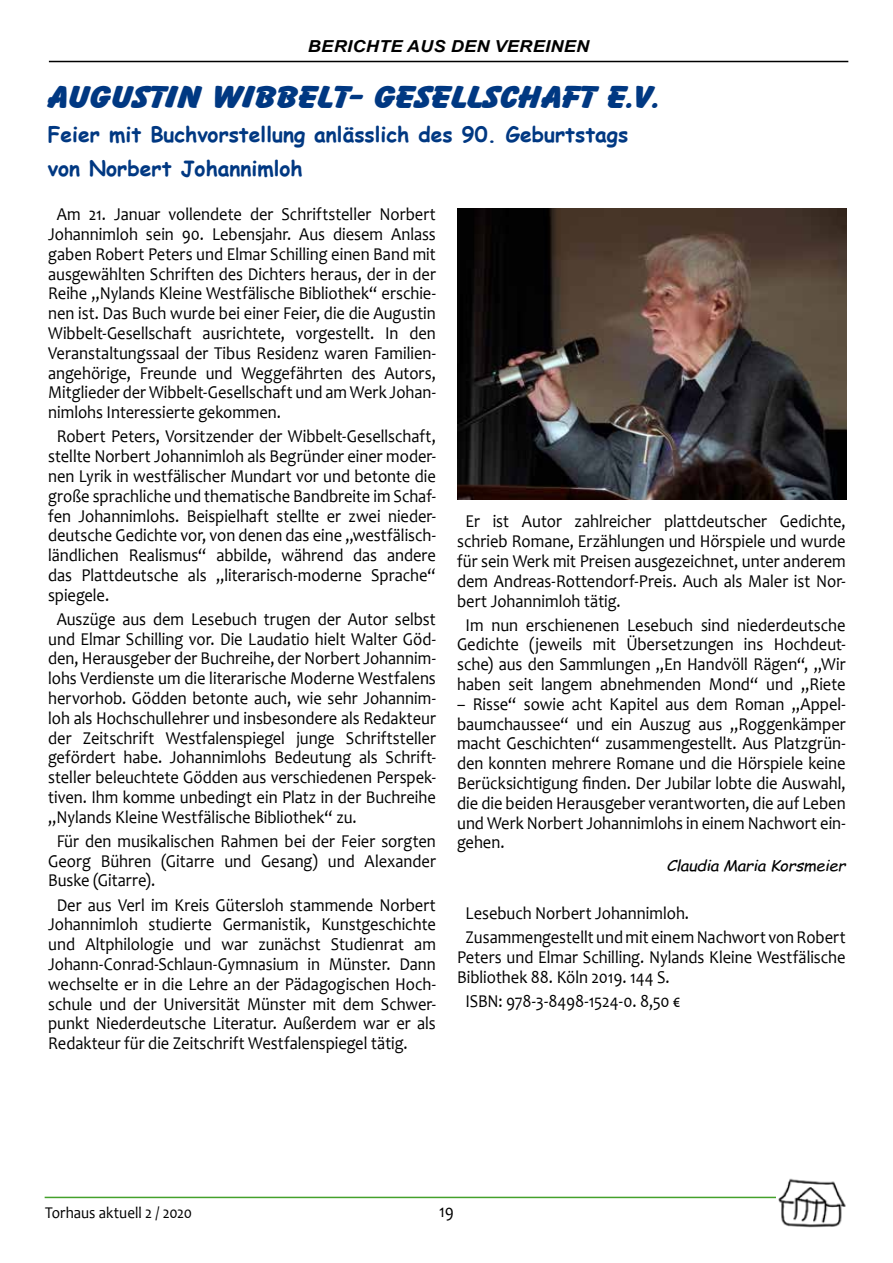
<style>
.page{position:relative;width:893px;height:1263px;background:#fff}
.page>*{position:absolute;margin:0;border:0;box-sizing:border-box;transform-origin:0 0}
.t1{font:33px "Cartoon Wide";letter-spacing:-.01em;color:#003882}
.t2{font:700 21px/33.8px "Comic Sans MS";color:#003882}
.t3{font:18.15px/19.8px "Candara";color:#000;text-align:justify;scale:.91 1}
.t4{font:italic 700 16.5px "Arial";letter-spacing:.015em;color:#000;scale:1.1 1}
.t5{font:16.5px "Candara";color:#000;scale:.91 1}
.t6{font:italic 15px "Comic Sans MS";letter-spacing:-.02em;color:#000;scale:1.1 1}
</style>
<div class="page">
<hr style="left:45px;top:1197px;width:732px;height:1px;background:#44a12b">
<img style="left:778px;top:1178px;width:68px;height:50px">
<hr style="left:49px;top:61px;width:799px;height:1px;background:#000">
<img style="left:457px;top:208px;width:389px;height:292px">
<p class="t4" style="left:308px;top:35px;width:257px">BERICHTE AUS DEN VEREINEN</p>
<h1 class="t1" style="left:48px;top:79px;width:615px">AUGUSTIN WIBBELT- GESELLSCHAFT E.V.</h1>
<p class="t2" style="left:48px;top:117px;width:582px">Feier mit Buchvorstellung anlässlich des 90. Geburtstags von Norbert Johannimloh</p>
<p class="t3" style="left:48px;top:204px;width:428px;text-indent:9px">Am 21. Januar vollendete der Schriftsteller Norbert Johannimloh sein 90. Lebensjahr. Aus diesem Anlass gaben Robert Peters und Elmar Schilling einen Band mit ausgewählten Schriften des Dichters heraus, der in der Reihe „Nylands Kleine Westfälische Bibliothek“ erschie&shy;nen ist. Das Buch wurde bei einer Feier, die die Augustin Wibbelt-Gesellschaft ausrichtete, vorgestellt. In den Veranstaltungssaal der Tibus Residenz waren Familien&shy;angehörige, Freunde und Weggefährten des Autors, Mitglieder der Wibbelt-Gesellschaft und am Werk Johan&shy;nimlohs Interessierte gekommen.</p>
<p class="t3" style="left:48px;top:426px;width:428px;text-indent:8px">Robert Peters, Vorsitzender der Wibbelt-Gesellschaft, stellte Norbert Johannimloh als Begründer einer moder&shy;nen Lyrik in westfälischer Mundart vor und betonte die große sprachliche und thematische Bandbreite im Schaf&shy;fen Johannimlohs. Beispielhaft stellte er zwei nieder&shy;deutsche Gedichte vor, von denen das eine „westfälisch&shy;ländlichen Realismus“ abbilde, während das andere das Plattdeutsche als „literarisch-moderne Sprache“ spiegele.</p>
<p class="t3" style="left:48px;top:609px;width:428px;text-indent:8px">Auszüge aus dem Lesebuch trugen der Autor selbst und Elmar Schilling vor. Die Laudatio hielt Walter Göd&shy;den, Herausgeber der Buchreihe, der Norbert Johannim&shy;lohs Verdienste um die literarische Moderne Westfalens hervorhob. Gödden betonte auch, wie sehr Johannim&shy;loh als Hochschullehrer und insbesondere als Redakteur der Zeitschrift Westfalenspiegel junge Schriftsteller gefördert habe. Johannimlohs Bedeutung als Schrift&shy;steller beleuchtete Gödden aus verschiedenen Perspek&shy;tiven. Ihm komme unbedingt ein Platz in der Buchreihe „Nylands Kleine Westfälische Bibliothek“ zu.</p>
<p class="t3" style="left:48px;top:831px;width:428px;text-indent:8px">Für den musikalischen Rahmen bei der Feier sorgten Georg Bühren (Gitarre und Gesang) und Alexander Buske (Gitarre).</p>
<p class="t3" style="left:48px;top:894px;width:428px;text-indent:8px">Der aus Verl im Kreis Gütersloh stammende Norbert Johannimloh studierte Germanistik, Kunstgeschichte und Altphilologie und war zunächst Studienrat am Johann-Conrad-Schlaun-Gymnasium in Münster. Dann wechselte er in die Lehre an der Pädagogischen Hoch&shy;schule und der Universität Münster mit dem Schwer&shy;punkt Niederdeutsche Literatur. Außerdem war er als Redakteur für die Zeitschrift Westfalenspiegel tätig.</p>
<p class="t3" style="left:457px;top:511px;width:428px;text-indent:9px">Er ist Autor zahlreicher plattdeutscher Gedichte, schrieb Romane, Erzählungen und Hörspiele und wurde für sein Werk mit Preisen ausgezeichnet, unter anderem dem Andreas-Rottendorf-Preis. Auch als Maler ist Nor&shy;bert Johannimloh tätig.</p>
<p class="t3" style="left:457px;top:615px;width:428px;text-align:center">Im nun erschienenen Lesebuch sind niederdeutsche Gedichte (jeweils mit Übersetzungen ins Hochdeut&shy;sche) aus den Sammlungen „En Handvöll Rägen“, „Wir haben seit langem abnehmenden Mond“ und „Riete</p>
<p class="t3" style="left:457px;top:694px;width:428px">– Risse“ sowie acht Kapitel aus dem Roman „Appel&shy;baumchaussee“ und ein Auszug aus „Roggenkämper macht Geschichten“ zusammengestellt. Aus Platzgrün&shy;den konnten mehrere Romane und die Hörspiele keine Berücksichtigung finden. Der Jubilar lobte die Auswahl, die die beiden Herausgeber verantworten, die auf Leben und Werk Norbert Johannimlohs in einem Nachwort ein&shy;gehen.</p>
<p class="t6" style="left:667px;top:854px;width:164px">Claudia Maria Korsmeier</p>
<p class="t3" style="left:466px;top:901px;width:419px;line-height:24px">Lesebuch Norbert Johannimloh.<br>Zusammengestellt und mit einem Nachwort von Robert</p>
<p class="t3" style="left:457px;top:947px;width:428px">Peters und Elmar Schilling. Nylands Kleine Westfälische<br>Bibliothek 88. Köln 2019. 144 S.</p>
<p class="t3" style="left:466px;top:990px;width:238px">ISBN: 978-3-8498-1524-0. 8,50 €</p>
<p class="t5" style="left:45px;top:1202px;width:163px">Torhaus aktuell 2 / 2020</p>
<p class="t3" style="left:439px;top:1201px;width:17px">19</p>
</div>
